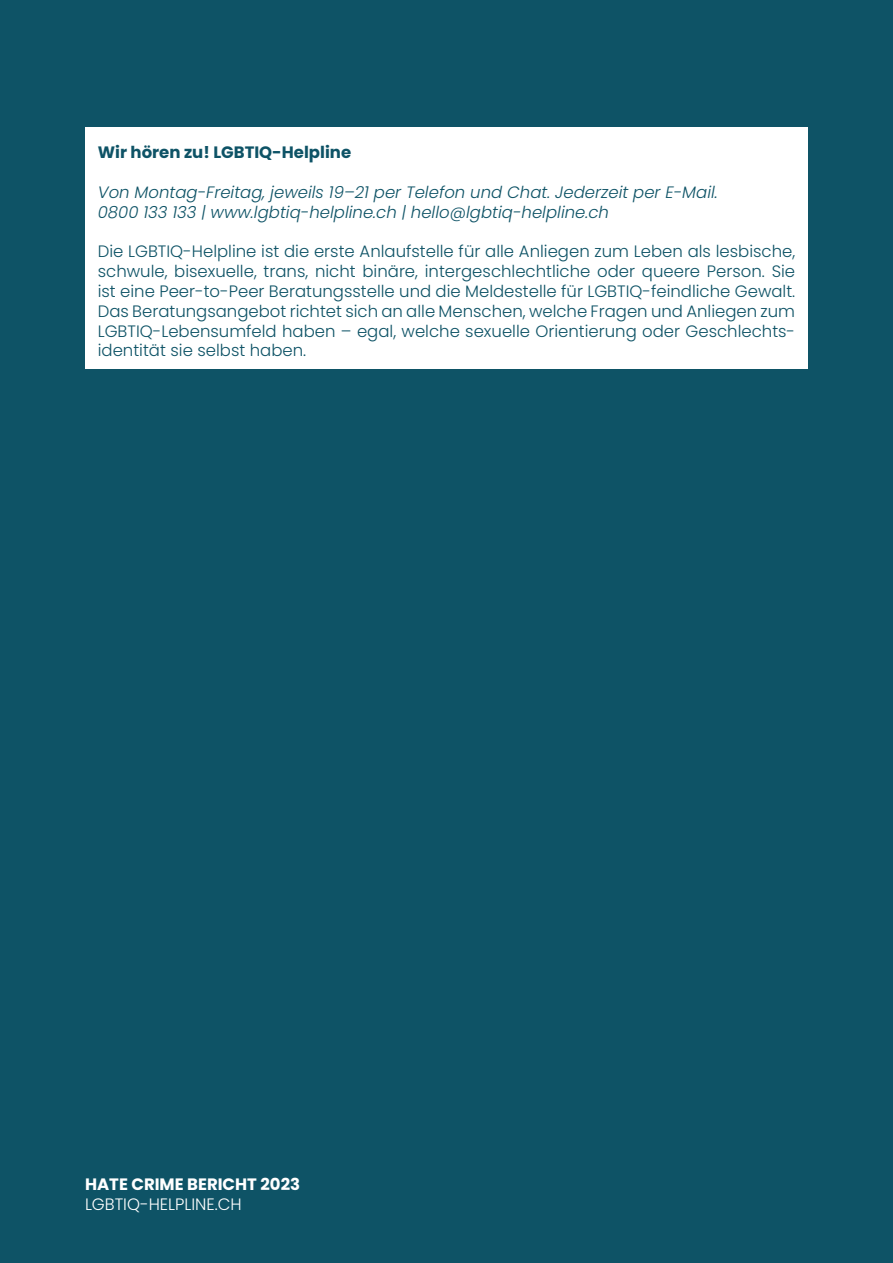
<style>
.page{position:relative;width:893px;height:1263px;background:#0e5366}
.page>*{position:absolute;margin:0;border:0;box-sizing:border-box;transform-origin:0 0}
.t1{font:300 16.5px/19.8px "Poppins";color:#0e5366;text-align:justify}
.t2{font:italic 300 16.5px/19.8px "Poppins";color:#0e5366}
.t3{font:700 16.5px "Poppins";color:#0e5366}
.t4{font:700 16.5px "Poppins";color:#fff}
.t5{font:300 16.5px "Poppins";color:#fff}
</style>
<div class="page">
<div style="left:85px;top:128px;width:723px;height:241px;background:#fff"></div>
<p class="t3" style="left:98px;top:143px;width:255px">Wir hören zu! LGBTIQ-Helpline</p>
<p class="t2" style="left:98px;top:182px;width:622px">Von Montag-Freitag, jeweils 19–21 per Telefon und Chat. Jederzeit per E-Mail.<br>0800 133 133 | www.lgbtiq-helpline.ch | hello@lgbtiq-helpline.ch</p>
<p class="t1" style="left:98px;top:242px;width:699px">Die LGBTIQ-Helpline ist die erste Anlaufstelle für alle Anliegen zum Leben als lesbische, schwule, bisexuelle, trans, nicht binäre, intergeschlechtliche oder queere Person. Sie ist eine Peer-to-Peer Beratungsstelle und die Meldestelle für LGBTIQ-feindliche Gewalt.<br>Das Beratungsangebot richtet sich an alle Menschen, welche Fragen und Anliegen zum LGBTIQ-Lebensumfeld haben – egal, welche sexuelle Orientierung oder Geschlechts&shy;identität sie selbst haben.</p>
<p class="t4" style="left:85px;top:1174px;width:217px">HATE CRIME BERICHT 2023</p>
<p class="t5" style="left:85px;top:1194px;width:158px">LGBTIQ-HELPLINE.CH</p>
</div>
